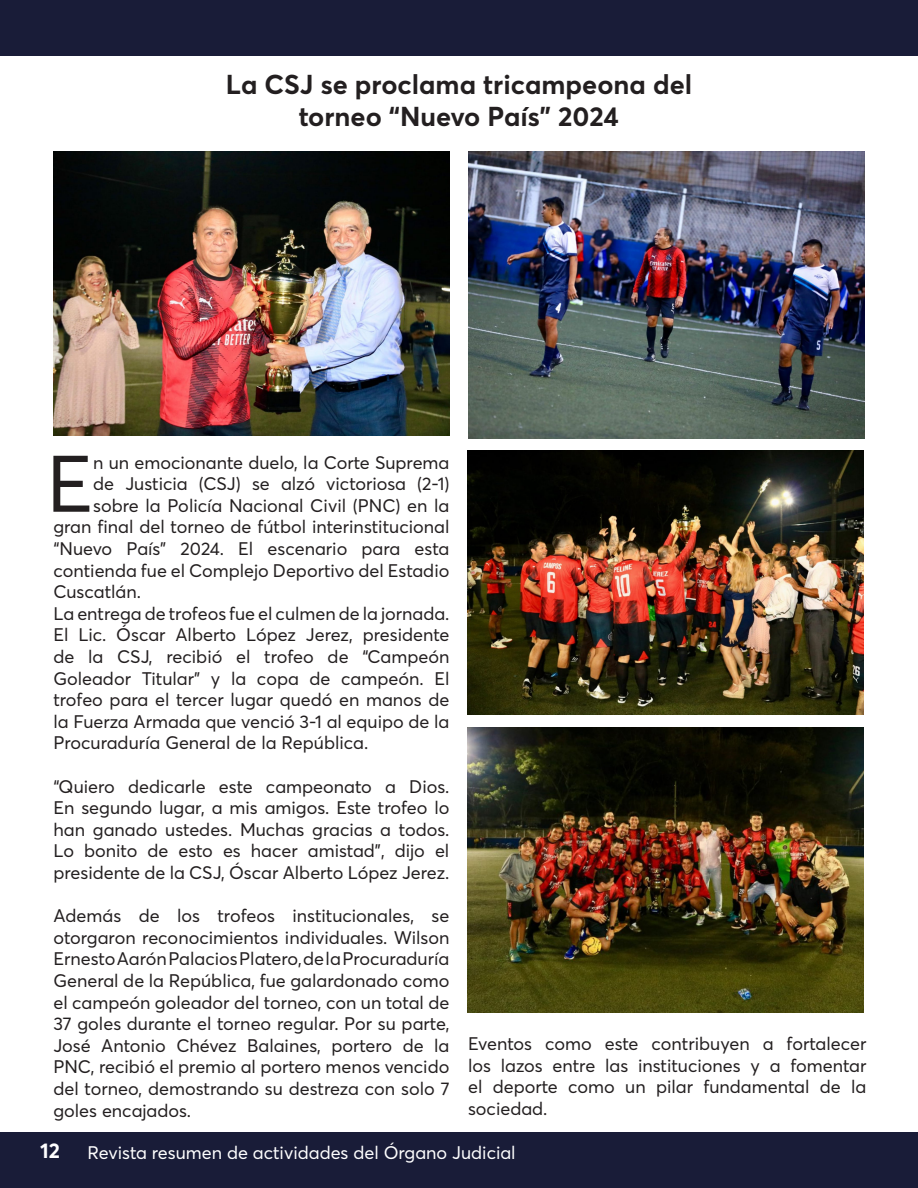
<style>
.page{position:relative;width:918px;height:1188px;background:#fff}
.page>*{position:absolute;margin:0;border:0;box-sizing:border-box;transform-origin:0 0}
.t1{font:78.9px "Averta Demo PE";color:#231f20}
.t2{font:700 27px "Averta";color:#231f20}
.t3{font:700 21px "Averta";color:#fff}
.t4{font:18px/21.6px "Averta Demo PE";color:#231f20;text-align:justify}
.t5{font:18px "Averta Demo PE";color:#fff}
</style>
<div class="page">
<div style="left:0;top:1133px;width:918px;height:55px;background:#191c38"></div>
<div style="left:0;top:0;width:918px;height:55px;background:#191c38"></div>
<img style="left:53px;top:151px;width:397px;height:284px">
<img style="left:468px;top:727px;width:396px;height:285px">
<img style="left:468px;top:151px;width:396px;height:287px">
<img style="left:468px;top:451px;width:396px;height:264px">
<p class="t2" style="left:226px;top:67px;width:468px">La CSJ se proclama tricampeona del</p>
<p class="t2" style="left:299px;top:99px;width:322px">torneo “Nuevo País” 2024</p>
<p class="t1" style="left:46px;top:430px;width:48px">E</p>
<p class="t4" style="left:93px;top:451px;width:358px">n un emocionante duelo, la Corte Suprema</p>
<p class="t4" style="left:93px;top:472px;width:358px">de Justicia (CSJ) se alzó victoriosa (2-1)</p>
<p class="t4" style="left:93px;top:494px;width:358px">sobre la Policía Nacional Civil (PNC) en la</p>
<p class="t4" style="left:53px;top:515px;width:398px">gran final del torneo de fútbol interinstitucional</p>
<p class="t4" style="left:53px;top:537px;width:398px">“Nuevo País” 2024. El escenario para esta</p>
<p class="t4" style="left:53px;top:559px;width:398px">contienda fue el Complejo Deportivo del Estadio</p>
<p class="t4" style="left:53px;top:580px;width:89px">Cuscatlán.</p>
<p class="t4" style="left:53px;top:602px;width:398px">La entrega de trofeos fue el culmen de la jornada.<br>El Lic. Óscar Alberto López Jerez, presidente de la CSJ, recibió el trofeo de “Campeón Goleador Titular” y la copa de campeón. El trofeo para el tercer lugar quedó en manos de la Fuerza Armada que venció 3-1 al equipo de la Procuraduría General de la República.</p>
<p class="t4" style="left:53px;top:775px;width:398px">“Quiero dedicarle este campeonato a Dios.<br>En segundo lugar, a mis amigos. Este trofeo lo han ganado ustedes. Muchas gracias a todos.<br>Lo bonito de esto es hacer amistad”, dijo el presidente de la CSJ, Óscar Alberto López Jerez.</p>
<p class="t4" style="left:53px;top:904px;width:398px">Además de los trofeos institucionales, se otorgaron reconocimientos individuales. Wilson Ernesto Aarón Palacios Platero, de la Procuraduría General de la República, fue galardonado como el campeón goleador del torneo, con un total de 37 goles durante el torneo regular. Por su parte, José Antonio Chévez Balaines, portero de la PNC, recibió el premio al portero menos vencido del torneo, demostrando su destreza con solo 7 goles encajados.</p>
<p class="t4" style="left:468px;top:1032px;width:400px">Eventos como este contribuyen a fortalecer los lazos entre las instituciones y a fomentar el deporte como un pilar fundamental de la sociedad.</p>
<p class="t3" style="left:40px;top:1137px;width:21px">12</p>
<p class="t5" style="left:87px;top:1141px;width:430px">Revista resumen de actividades del Órgano Judicial</p>
</div>
